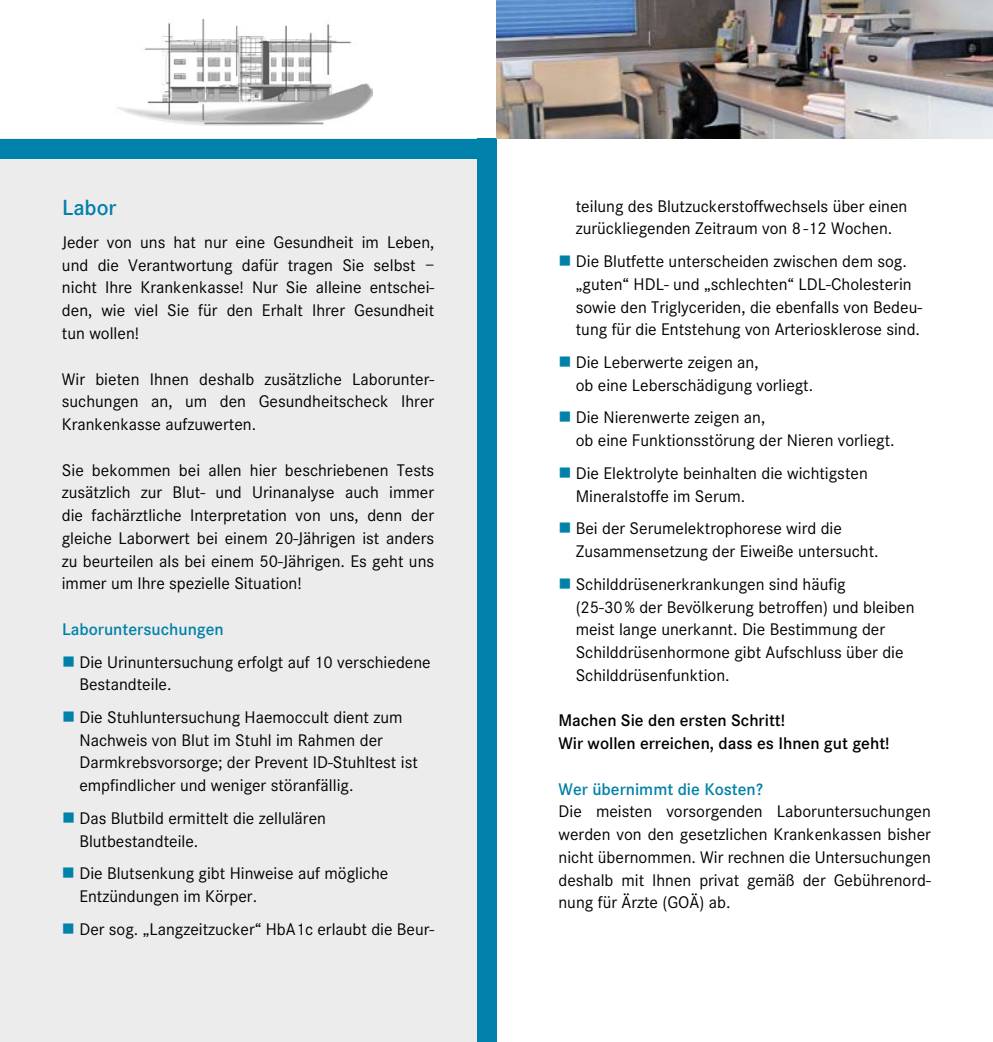
<style>
.page{position:relative;width:993px;height:1042px;background:#fff}
.page>*{position:absolute;margin:0;border:0;box-sizing:border-box;transform-origin:0 0}
.t1{font:600 22.75px "Corporate FF";color:#0081a9}
.t2{font:17.5px/22.8px "Corporate FF";color:#000}
.t3{font:600 17.5px/22.8px "Corporate FF";color:#000}
.t4{font:600 17.5px "Corporate FF";color:#0081a9}
</style>
<div class="page">
<div style="left:0;top:139px;width:496px;height:903px;background:#ececec"></div>
<div style="left:476px;top:139px;width:20px;height:903px;background:#0081a9"></div>
<div style="left:0;top:139px;width:496px;height:20px;background:#0081a9"></div>
<img style="left:496px;top:0;width:496px;height:139px">
<img style="left:117px;top:20px;width:255px;height:105px">
<h1 class="t1" style="left:62px;top:195px;width:56px">Labor</h1>
<p class="t2" style="left:62px;top:231px;width:374px;text-align:justify">Jeder von uns hat nur eine Gesundheit im Leben, und die Verantwortung dafür tragen Sie selbst – nicht Ihre Krankenkasse! Nur Sie alleine entschei&shy;den, wie viel Sie für den Erhalt Ihrer Gesundheit tun wollen!</p>
<p class="t2" style="left:62px;top:367px;width:374px;text-align:justify">Wir bieten Ihnen deshalb zusätzliche Laborunter&shy;suchungen an, um den Gesundheitscheck Ihrer Krankenkasse aufzuwerten.</p>
<p class="t2" style="left:62px;top:458px;width:374px;text-align:justify">Sie bekommen bei allen hier beschriebenen Tests zusätzlich zur Blut- und Urinanalyse auch immer die fachärztliche Interpretation von uns, denn der gleiche Laborwert bei einem 20-Jährigen ist anders zu beurteilen als bei einem 50-Jährigen. Es geht uns immer um Ihre spezielle Situation!</p>
<p class="t4" style="left:62px;top:619px;width:163px">Laboruntersuchungen</p>
<p class="t2" style="left:79px;top:650px;width:353px">Die Urinuntersuchung erfolgt auf 10 verschiedene<br>Bestandteile.</p>
<p class="t2" style="left:79px;top:706px;width:340px">Die Stuhluntersuchung Haemoccult dient zum Nachweis von Blut im Stuhl im Rahmen der Darmkrebsvorsorge; der Prevent ID-Stuhltest ist empfindlicher und weniger störanfällig.</p>
<p class="t2" style="left:79px;top:807px;width:248px">Das Blutbild ermittelt die zellulären<br>Blutbestandteile.</p>
<p class="t2" style="left:79px;top:862px;width:310px">Die Blutsenkung gibt Hinweise auf mögliche<br>Entzündungen im Körper.</p>
<p class="t2" style="left:79px;top:918px;width:356px">Der sog. „Langzeitzucker“ HbA1c erlaubt die Beur-</p>
<p class="t2" style="left:575px;top:195px;width:333px">teilung des Blutzuckerstoffwechsels über einen zurückliegenden Zeitraum von 8-12 Wochen.</p>
<p class="t2" style="left:575px;top:250px;width:348px">Die Blutfette unterscheiden zwischen dem sog. „guten“ HDL- und „schlechten“ -LDL--Cholesterin sowie den Triglyceriden, die -ebenfalls von Bedeu&shy;tung für die Entstehung von Arteriosklerose sind.</p>
<p class="t2" style="left:575px;top:351px;width:239px">Die Leberwerte zeigen an,<br>ob eine Leberschädigung vorliegt.</p>
<p class="t2" style="left:575px;top:406px;width:320px">Die Nierenwerte zeigen an,<br>ob eine Funktionsstörung der Nieren vorliegt.</p>
<p class="t2" style="left:575px;top:462px;width:293px">Die Elektrolyte beinhalten die wichtigsten<br>Mineralstoffe im Serum.</p>
<p class="t2" style="left:575px;top:517px;width:304px">Bei der Serumelektrophorese wird die<br>Zusammensetzung der Eiweiße untersucht.</p>
<p class="t2" style="left:575px;top:573px;width:340px">Schilddrüsenerkrankungen sind häufig -<br>(25-30% der Bevölkerung betroffen) und bleiben meist lange unerkannt. Die Bestimmung der Schilddrüsenhormone gibt Aufschluss über die Schilddrüsenfunktion.</p>
<p class="t3" style="left:558px;top:709px;width:333px">Machen Sie den ersten Schritt!<br>Wir wollen erreichen, dass es I hnen gut geht!</p>
<p class="t4" style="left:558px;top:779px;width:206px">Wer übernimmt die Kosten?</p>
<p class="t2" style="left:558px;top:800px;width:374px;text-align:justify">Die meisten vorsorgenden Laboruntersuchungen werden von den gesetzlichen Krankenkassen bisher nicht übernommen. Wir rechnen die Untersuchungen deshalb mit Ihnen privat gemäß der Gebührenord&shy;nung für Ärzte (GOÄ) ab.</p>
</div>
